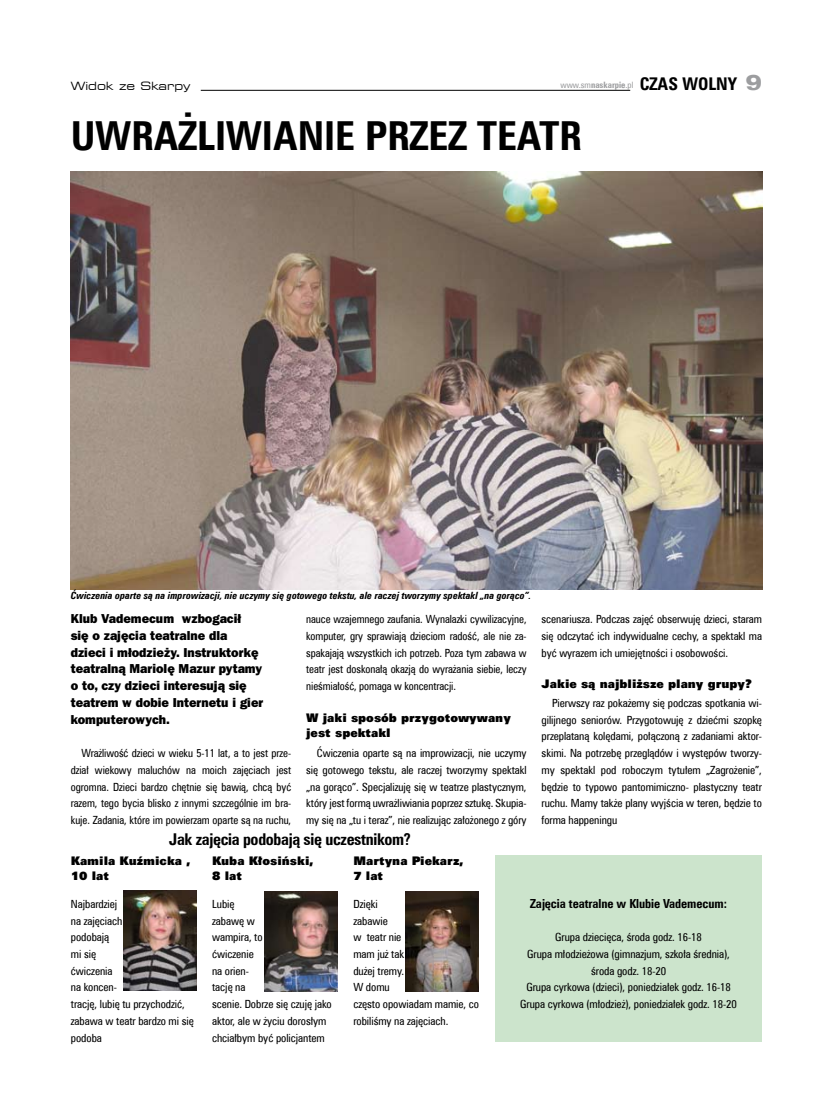
<style>
.page{position:relative;width:833px;height:1117px;background:#fff}
.page>*{position:absolute;margin:0;border:0;box-sizing:border-box;transform-origin:0 0}
.t1{font:700 40px "Zurich Cn EU";color:#000}
.t2{font:700 16.25px "Zurich Cn EU";letter-spacing:-.02em;color:#000}
.t3{font:800 13px/16.8px "Franklin Gothic Pl";color:#000;scale:.96 1}
.t4{font:700 12.5px "Zurich Cn EU";letter-spacing:-.005em;color:#000}
.t5{font:11.88px/15px "Zurich X Blk EU";color:#000}
.t6{font:11.25px/16.8px "Zurich Cn EU";letter-spacing:-.005em;color:#000;text-align:justify}
.t7{font:11.25px/16.8px "Zurich Cn EU";letter-spacing:-.005em;color:#000;text-align:justify;scale:.96 1}
.t8{font:expanded 11.25px "Square 721 BT";color:#000}
.t9{font:italic 700 10px "Zurich Cn EU";color:#000}
.t10{font:8.75px "Zurich Cn EU";color:#9c9d9f}
.s1{font-weight:700}
.s2{font-weight:700;font-size:17.5px;color:#000}
.s3{font-family:"Zurich Blk Ex EU";font-size:21.25px}
</style>
<div class="page">
<hr style="left:201px;top:90px;width:429px;height:1px;background:#000">
<img style="left:71px;top:171px;width:691px;height:418px">
<img style="left:124px;top:890px;width:73px;height:100px">
<img style="left:264px;top:891px;width:74px;height:100px">
<img style="left:405px;top:891px;width:73px;height:100px">
<div style="left:495px;top:855px;width:267px;height:186px;background:#cce4cc"></div>
<p class="t8" style="left:71px;top:79px;width:121px">Widok ze Skarpy</p>
<p class="t10" style="left:560px;top:79px;width:203px">www.sm<span class="s1">naskarpie</span>.pl <span class="s2">czas wolny</span> <span class="s3">9</span></p>
<h1 class="t1" style="left:71px;top:111px;width:512px">Uwrażliwianie przez teatr</h1>
<p class="t9" style="left:71px;top:589px;width:462px">Ćwiczenia oparte są na improwizacji, nie uczymy się gotowego tekstu, ale raczej tworzymy spektakl „na gorąco”.</p>
<p class="t3" style="left:71px;top:610px;width:202px">Klub Vademecum wzbogacił<br>się o zajęcia teatralne dla dzieci i młodzieży. Instruktorkę teatralną Mariolę Mazur pytamy o to, czy dzieci interesują się teatrem w dobie Internetu i gier komputerowych.</p>
<p class="t7" style="left:71px;top:744px;width:231px;text-indent:11px">Wrażliwość dzieci w wieku 5-11 lat, a to jest prze&shy;dział wiekowy maluchów na moich zajęciach jest ogromna. Dzieci bardzo chętnie się bawią, chcą być razem, tego bycia blisko z innymi szczególnie im bra&shy;kuje. Zadania, które im powierzam oparte są na ruchu,</p>
<p class="t7" style="left:306px;top:610px;width:231px">nauce wzajemnego zaufania. Wynalazki cywilizacyjne, komputer, gry sprawiają dzieciom radość, ale nie za&shy;spakajają wszystkich ich potrzeb. Poza tym zabawa w teatr jest doskonałą okazją do wyrażania siebie, leczy nieśmiałość, pomaga w koncentracji.</p>
<p class="t5" style="left:306px;top:709px;width:206px">W jaki sposób przygotowywany jest spektakl</p>
<p class="t6" style="left:306px;top:744px;width:222px;text-indent:11px">Ćwiczenia oparte są na improwizacji, nie uczymy się gotowego tekstu, ale raczej tworzymy spektakl „na gorąco”. Specjalizuję się w teatrze plastycznym, który jest formą uwrażliwiania poprzez sztukę. Skupia&shy;my się na „tu i teraz”, nie realizując założonego z góry</p>
<h2 class="t2" style="left:169px;top:828px;width:243px">Jak zajęcia podobają się uczestnikom?</h2>
<p class="t6" style="left:541px;top:610px;width:222px">scenariusza. Podczas zajęć obserwuję dzieci, staram się odczytać ich indywidualne cechy, a spektakl ma być wyrazem ich umiejętności i osobowości.</p>
<p class="t5" style="left:541px;top:676px;width:212px">Jakie są najbliższe plany grupy?</p>
<p class="t6" style="left:541px;top:694px;width:222px;text-indent:11px">Pierwszy raz pokażemy się podczas spotkania wi&shy;gilijnego seniorów. Przygotowuję z dziećmi szopkę przeplataną kolędami, połączoną z zadaniami aktor&shy;skimi. Na potrzebę przeglądów i występów tworzy&shy;my spektakl pod roboczym tytułem „Zagrożenie”, będzie to typowo pantomimiczno- plastyczny teatr ruchu. Mamy także plany wyjścia w teren, będzie to forma happeningu</p>
<p class="t5" style="left:71px;top:853px;width:121px">Kamila Kuźmicka ,<br>10 lat</p>
<p class="t6" style="left:71px;top:895px;width:124px;text-align:left">Najbardziej<br>na zajęciach<br>podobają<br>mi się<br>ćwiczenia<br>na koncen-<br>trację, lubię tu przychodzić, zabawa w teatr bardzo mi się podoba</p>
<p class="t5" style="left:212px;top:853px;width:103px">Kuba Kłosiński,<br>8 lat</p>
<p class="t6" style="left:212px;top:895px;width:121px;text-align:left">Lubię<br>zabawę w<br>wampira, to<br>ćwiczenie<br>na orien-<br>tację na<br>scenie. Dobrze się czuję jako aktor, ale w życiu dorosłym chciałbym być policjantem</p>
<p class="t5" style="left:353px;top:853px;width:112px">Martyna Piekarz,<br>7 lat</p>
<p class="t6" style="left:353px;top:895px;width:127px;text-align:left">Dzięki<br>zabawie<br>w teatr nie<br>mam już tak<br>dużej tremy.<br>W domu<br>często opowiadam mamie, co robiliśmy na zajęciach.</p>
<p class="t4" style="left:530px;top:895px;width:198px">Zajęcia teatralne w Klubie Vademecum:</p>
<p class="t6" style="left:520px;top:928px;width:218px;text-align:center">Grupa dziecięca, środa godz. 16-18<br>Grupa młodzieżowa (gimnazjum, szkoła średnia), środa godz. 18-20<br>Grupa cyrkowa (dzieci), poniedziałek godz. 16-18<br>Grupa cyrkowa (młodzież), poniedziałek godz. 18-20</p>
</div>
